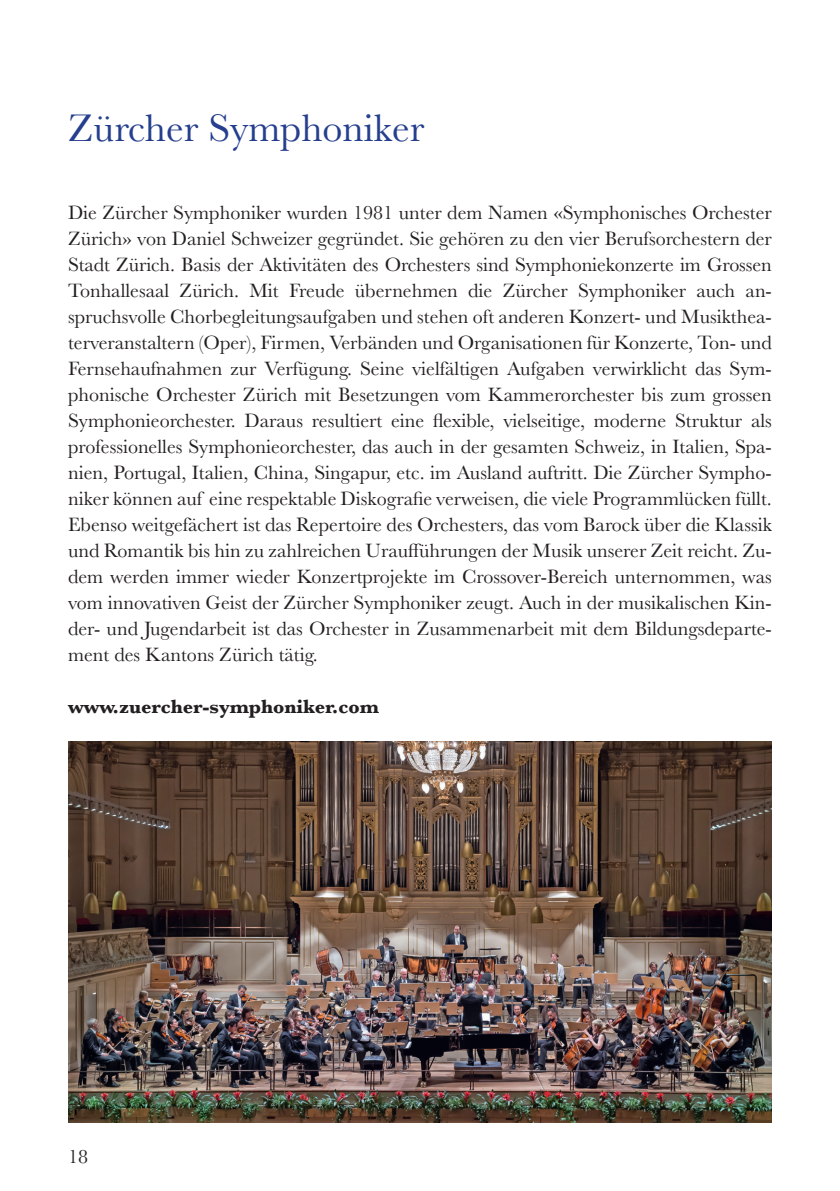
<style>
.page{position:relative;width:840px;height:1191px;background:#fff}
.page>*{position:absolute;margin:0;border:0;box-sizing:border-box;transform-origin:0 0}
.t1{font:40px "Baskerville";color:#253f8e}
.t2{font:20px/26px "Baskerville";color:#231f20;text-align:justify}
.t3{font:700 20px "Baskerville";color:#231f20}
</style>
<div class="page">
<img style="left:68px;top:741px;width:703px;height:382px">
<h1 class="t1" style="left:68px;top:102px;width:357px">Zürcher Symphoniker</h1>
<p class="t2" style="left:68px;top:200px;width:705px">Die Zürcher Symphoniker wurden 1981 unter dem Namen «Symphonisches Orchester Zürich» von Daniel Schweizer gegründet. Sie gehören zu den vier Berufsorchestern der Stadt Zürich. Basis der Aktivitäten des Orchesters sind Symphoniekonzerte im Grossen Tonhallesaal Zürich. Mit Freude übernehmen die Zürcher Symphoniker auch an&shy;spruchsvolle Chorbegleitungsaufgaben und stehen oft anderen Konzert- und Musikthea&shy;terveranstaltern (Oper), Firmen, Verbänden und Organisationen für Konzerte, Ton- und Fernsehaufnahmen zur Verfügung. Seine vielfältigen Aufgaben verwirklicht das Sym&shy;phonische Orchester Zürich mit Besetzungen vom Kammerorchester bis zum grossen Symphonieorchester. Daraus resultiert eine flexible, vielseitige, moderne Struktur als professionelles Symphonieorchester, das auch in der gesamten Schweiz, in Italien, Spa&shy;nien, Portugal, Italien, China, Singapur, etc. im Ausland auftritt. Die Zürcher Sympho&shy;niker können auf eine respektable Diskografie verweisen, die viele Programmlücken füllt.<br>Ebenso weitgefächert ist das Repertoire des Orchesters, das vom Barock über die Klassik und Romantik bis hin zu zahlreichen Uraufführungen der Musik unserer Zeit reicht. Zu&shy;dem werden immer wieder Konzertprojekte im Crossover-Bereich unternommen, was vom innovativen Geist der Zürcher Symphoniker zeugt. Auch in der musikalischen Kin&shy;der- und Jugendarbeit ist das Orchester in Zusammenarbeit mit dem Bildungsdeparte&shy;ment des Kantons Zürich tätig.</p>
<p class="t3" style="left:68px;top:692px;width:312px">www.zuercher-symphoniker.com</p>
<p class="t2" style="left:68px;top:1143px;width:21px">18</p>
</div>
